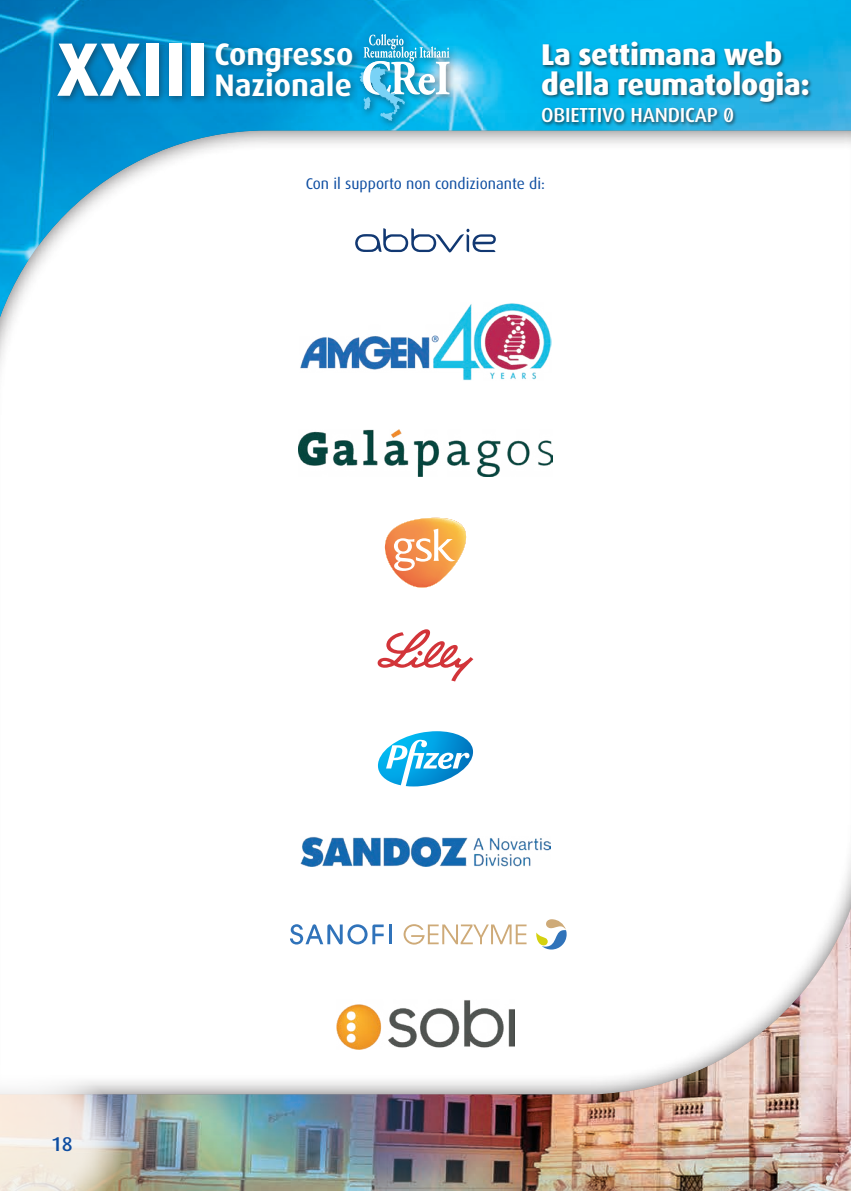
<style>
.page{position:relative;width:851px;height:1191px;background:#fff}
.page>*{position:absolute;margin:0;border:0;box-sizing:border-box;transform-origin:0 0}
.t1{font:700 75.8px "Dax";color:#fff}
.t2{font:700 31.2px/31.2px "Dax";color:#fff}
.t3{font:800 30px/30px "Dax";letter-spacing:-.01em;color:#fff}
.t4{font:500 20.4px "Dax";letter-spacing:-.01em;color:#fff}
.t5{font:500 20px "Dax";color:#0d4da1}
.t6{font:15.6px "Dax";color:#0d4da1}
</style>
<div class="page">
<img style="left:0;top:0;width:850px;height:114px">
<img style="left:0;top:114px;width:850px;height:15px">
<img style="left:123px;top:1095px;width:727px;height:96px">
<div style="left:0;top:129px;width:850px;height:966px;background:#231f20;opacity:.75"></div>
<div style="left:356px;top:30px;width:102px;height:100px;background:#231f20;opacity:.47"></div>
<svg style="left:359px;top:34px;width:90px;height:87px;background:#51bee2"></svg>
<div style="left:53px;top:40px;width:160px;height:65px;background:#231f20;opacity:.47"></div>
<div style="left:212px;top:39px;width:149px;height:66px;background:#231f20;opacity:.47"></div>
<svg style="left:0;top:1051px;width:123px;height:140px"></svg>
<div style="left:540px;top:40px;width:273px;height:87px;background:#231f20;opacity:.75"></div>
<svg style="left:726px;top:110px;width:4px;height:11px"></svg>
<hr style="left:389px;top:924px;width:3px;height:20px;background:#3073ba">
<svg style="left:290px;top:924px;width:93px;height:20px"></svg>
<svg style="left:536px;top:919px;width:30px;height:30px"></svg>
<svg style="left:403px;top:924px;width:123px;height:20px"></svg>
<svg style="left:355px;top:228px;width:140px;height:24px"></svg>
<svg style="left:385px;top:518px;width:81px;height:69px"></svg>
<svg style="left:377px;top:629px;width:96px;height:52px"></svg>
<svg style="left:378px;top:731px;width:95px;height:55px"></svg>
<img style="left:300px;top:836px;width:250px;height:30px">
<img style="left:300px;top:302px;width:251px;height:78px">
<img style="left:298px;top:430px;width:254px;height:46px">
<img style="left:336px;top:999px;width:178px;height:50px">
<h1 class="t1" style="left:57px;top:26px;width:153px">XXIII</h1>
<p class="t2" style="left:214px;top:38px;width:140px">Congresso<br>Nazionale</p>
<p class="t3" style="left:541px;top:40px;width:270px">La settimana web della reumatologia:</p>
<p class="t4" style="left:541px;top:104px;width:194px">OBIETTIVO HANDICAP 0</p>
<p class="t6" style="left:305px;top:175px;width:241px">Con il supporto non condizionante di:</p>
<p class="t5" style="left:51px;top:1133px;width:23px">18</p>
</div>
